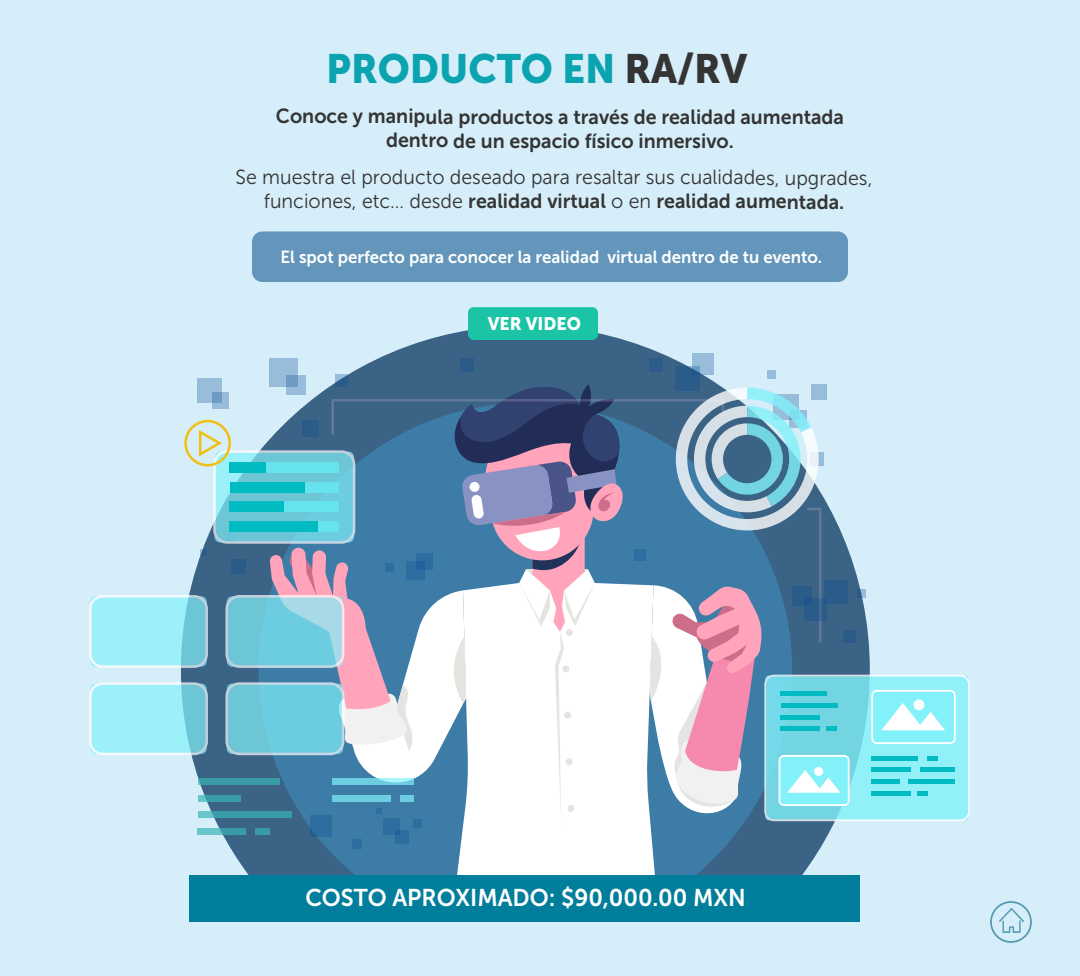
<style>
.page{position:relative;width:1080px;height:976px;background:#d6eef9}
.page>*{position:absolute;margin:0;border:0;box-sizing:border-box;transform-origin:0 0}
.t1{font:40.7px "Museo Sans 900";color:#0ba3af;scale:.96 1}
.t2{font:24.2px "Museo Sans 700";color:#fff;scale:.96 1}
.t3{font:20.4px/24px "Museo Sans 700";color:#343434;text-align:center;scale:.96 1}
.t4{font:20.4px "Museo Sans 300";color:#343434;scale:.96 1}
.t5{font:18.1px "Museo Sans 900";color:#fff;scale:.96 1}
.t6{font:17.4px "Museo Sans 700";color:#fff;scale:.96 1}
.s1{color:#343434}
.s2{font-family:"Museo Sans 300"}
</style>
<div class="page">
<div style="left:189px;top:875px;width:671px;height:47px;background:#007e9b"></div>
<svg style="left:197px;top:330px;width:636px;height:545px"></svg>
<svg style="left:259px;top:826px;width:533px;height:49px;background:#3b7197"></svg>
<div style="left:457px;top:826px;width:198px;height:49px;background:#fff"></div>
<svg style="left:198px;top:828px;width:48px;height:7px"></svg>
<div style="left:256px;top:828px;width:14px;height:7px;background:#399ba7"></div>
<div style="left:270px;top:359px;width:28px;height:28px;background:#98bdda"></div>
<svg style="left:286px;top:375px;width:20px;height:9px"></svg>
<svg style="left:335px;top:375px;width:13px;height:9px"></svg>
<div style="left:767px;top:371px;width:8px;height:8px;background:#98bdda"></div>
<div style="left:692px;top:353px;width:22px;height:22px;background:#98bdda"></div>
<svg style="left:675px;top:366px;width:24px;height:18px"></svg>
<div style="left:650px;top:358px;width:13px;height:13px;background:#2b5b89"></div>
<div style="left:460px;top:358px;width:13px;height:13px;background:#2b5b89"></div>
<div style="left:198px;top:378px;width:24px;height:24px;background:#98bdda"></div>
<svg style="left:310px;top:826px;width:22px;height:11px"></svg>
<div style="left:352px;top:839px;width:9px;height:9px;background:#2d6da0"></div>
<div style="left:383px;top:818px;width:17px;height:17px;background:#2d6da0"></div>
<div style="left:395px;top:831px;width:13px;height:13px;background:#2d6da0"></div>
<div style="left:414px;top:820px;width:8px;height:8px;background:#2d6da0"></div>
<svg style="left:89px;top:384px;width:881px;height:442px"></svg>
<div style="left:252px;top:231px;width:596px;height:51px;background:#6396ba;border-radius:10px"></div>
<svg style="left:999px;top:908px;width:25px;height:25px"></svg>
<div style="left:990px;top:901px;width:42px;height:42px;border:2px solid #5499af;border-radius:50%"></div>
<div style="left:468px;top:307px;width:130px;height:33px;background:#1ac4a4;border-radius:6px"></div>
<h1 class="t1" style="left:326px;top:45px;width:440px">PRODUCTO EN <span class="s1">RA/RV</span></h1>
<p class="t3" style="left:276px;top:105px;width:593px">Conoce y manipula productos a través de realidad aumentada dentro de un espacio físico inmersivo.</p>
<p class="t4" style="left:236px;top:166px;width:665px">Se muestra el producto deseado para resaltar sus cualidades, upgrades,</p>
<p class="t3" style="left:264px;top:189px;width:606px"><span class="s2">funciones, etc… desde</span> realidad virtual <span class="s2">o en</span> realidad aumentada.</p>
<p class="t6" style="left:281px;top:247px;width:566px">El spot perfecto para conocer la realidad virtual dentro de tu evento.</p>
<p class="t5" style="left:488px;top:314px;width:99px">VER VIDEO</p>
<p class="t2" style="left:305px;top:884px;width:460px">COSTO APROXIMADO: $90,000.00 MXN</p>
</div>
